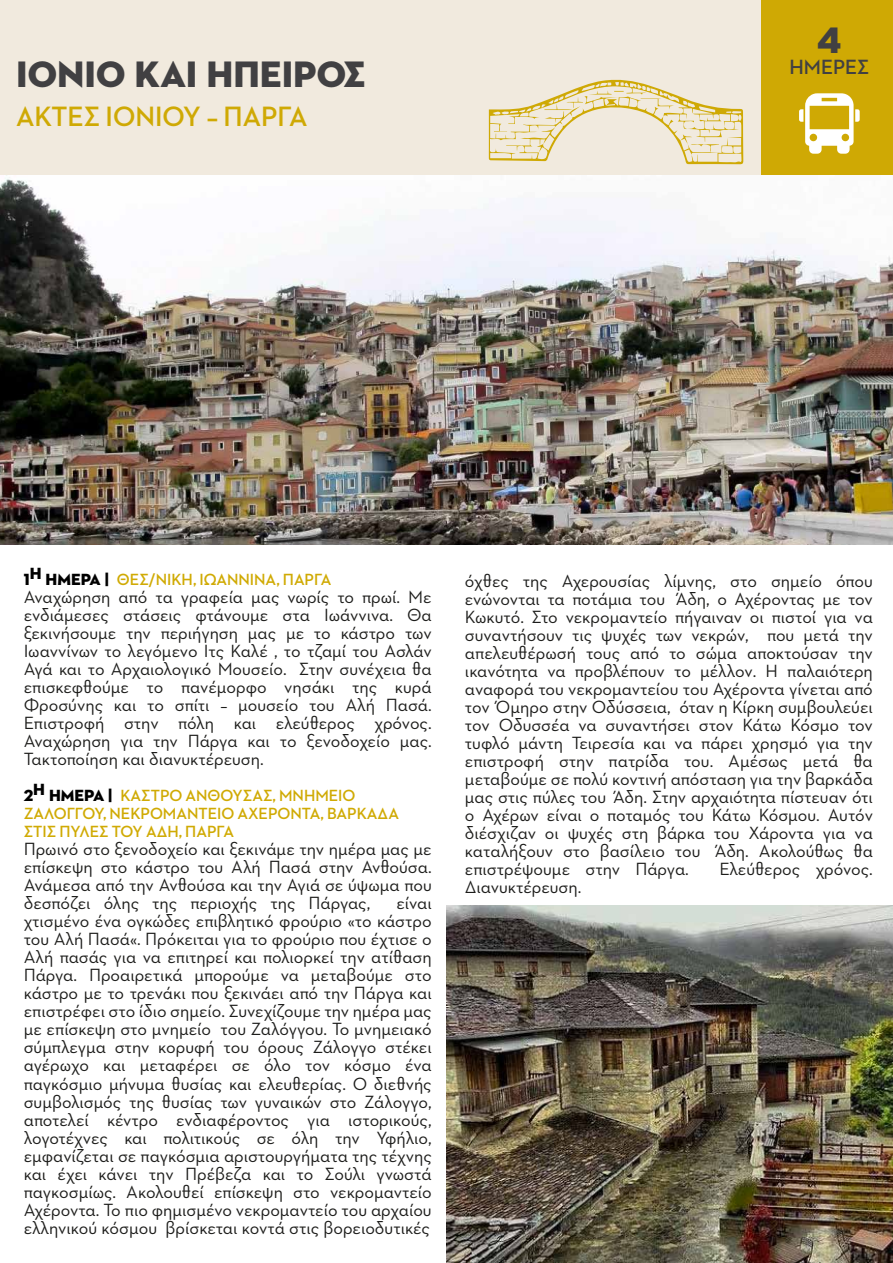
<style>
.page{position:relative;width:893px;height:1263px;background:#fff}
.page>*{position:absolute;margin:0;border:0;box-sizing:border-box;transform-origin:0 0}
.t1{font:37.5px "Neutraface Two Disp Greek Titl";color:#414042}
.t2{font:700 28.5px "Neutraface Two Disp Greek";color:#cfa904}
.t3{font:700 21px "Neutraface Two Disp Greek";color:#414042}
.t4{font:18px/18px "Neutraface Two Text Greek";letter-spacing:-.005em;color:#1d1d1b;text-align:justify}
.t5{font:700 16.5px/18px "Neutraface Two Disp Greek";color:#d0aa04}
.s1{font-family:"Neutraface Two Disp Greek Titl";font-weight:400;color:#000}
</style>
<div class="page">
<img style="left:0;top:175px;width:893px;height:369px">
<div style="left:0;top:0;width:893px;height:175px;background:#f1eade"></div>
<div style="left:761px;top:0;width:132px;height:175px;background:#cfa904"></div>
<svg style="left:799px;top:93px;width:61px;height:61px"></svg>
<img style="left:446px;top:905px;width:447px;height:358px">
<svg style="left:489px;top:79px;width:254px;height:85px"></svg>
<h1 class="t1" style="left:16px;top:51px;width:351px">ΙΟΝΙΟ ΚΑΙ ΗΠΕΙΡΟΣ</h1>
<h2 class="t2" style="left:16px;top:101px;width:293px">ΑΚΤΕΣ ΙΟΝΙΟΥ – ΠΑΡΓΑ</h2>
<h1 class="t1" style="left:817px;top:17px;width:26px">4</h1>
<p class="t3" style="left:789px;top:56px;width:81px">ΗΜΕΡΕΣ</p>
<p class="t5" style="left:24px;top:571px;width:309px"><span class="s1">1</span><sup>η</sup> <span class="s1">Ημέρα |</span> ΘΕΣ/ΝΙΚΗ, ΙΩΑΝΝΙΝΑ, ΠΑΡΓΑ</p>
<p class="t4" style="left:24px;top:588px;width:409px">Αναχώρηση από τα γραφεία μας νωρίς το πρωί. Με ενδιάμεσες στάσεις φτάνουμε στα Ιωάννινα. Θα ξεκινήσουμε την περιήγηση μας με το κάστρο των Ιωαννίνων το λεγόμενο Ιτς Καλέ , το τζαμί του Ασλάν Αγά και το Αρχαιολογικό Μουσείο. Στην συνέχεια θα επισκεφθούμε το πανέμορφο νησάκι της κυρά Φροσύνης και το σπίτι – μουσείο του Αλή Πασά.<br>Επιστροφή στην πόλη και ελεύθερος χρόνος.<br>Αναχώρηση για την Πάργα και το ξενοδοχείο μας.<br>Τακτοποίηση και διανυκτέρευση.</p>
<p class="t5" style="left:24px;top:787px;width:377px"><span class="s1">2</span><sup>η</sup> <span class="s1">Ημέρα |</span> ΚΑΣΤΡΟ ΑΝΘΟΥΣΑΣ, ΜΝΗΜΕΙΟ<br>ΖΑΛΟΓΓΟΥ, ΝΕΚΡΟΜΑΝΤΕΙΟ ΑΧΕΡΟΝΤΑ, ΒΑΡΚΑΔΑ<br>ΣΤΙΣ ΠΥΛΕΣ ΤΟΥ ΑΔΗ, ΠΑΡΓΑ</p>
<p class="t4" style="left:24px;top:840px;width:409px">Πρωινό στο ξενοδοχείο και ξεκινάμε την ημέρα μας με επίσκεψη στο κάστρο του Αλή Πασά στην Ανθούσα.<br>Ανάμεσα από την Ανθούσα και την Αγιά σε ύψωμα που δεσπόζει όλης της περιοχής της Πάργας,</p>
<p class="t4" style="left:24px;top:894px;width:410px;text-indent:373px">είναι χτισμένο ένα ογκώδες επιβλητικό φρούριο «το κάστρο του Αλή Πασά«. Πρόκειται για το φρούριο που έχτισε ο Αλή πασάς για να επιτηρεί και πολιορκεί την ατίθαση Πάργα. Προαιρετικά μπορούμε να μεταβούμε στο κάστρο με το τρενάκι που ξεκινάει από την Πάργα και επιστρέφει στο ίδιο σημείο. Συνεχίζουμε την ημέρα μας με επίσκεψη στο μνημείο του Ζαλόγγου. Το μνημειακό σύμπλεγμα στην κορυφή του όρους Ζάλογγο στέκει αγέρωχο και μεταφέρει σε όλο τον κόσμο ένα παγκόσμιο μήνυμα θυσίας και ελευθερίας. Ο διεθνής συμβολισμός της θυσίας των γυναικών στο Ζάλογγο, αποτελεί κέντρο ενδιαφέροντος για ιστορικούς, λογοτέχνες και πολιτικούς σε όλη την Υφήλιο, εμφανίζεται σε παγκόσμια αριστουργήματα της τέχνης και έχει κάνει την Πρέβεζα και το Σούλι γνωστά παγκοσμίως. Ακολουθεί επίσκεψη στο νεκρομαντείο Αχέροντα. Το πιο φημισμένο νεκρομαντείο του αρχαίου ελληνικού κόσμου βρίσκεται κοντά στις βορειοδυτικές</p>
<p class="t4" style="left:465px;top:571px;width:409px">όχθες της Αχερουσίας λίμνης, στο σημείο όπου ενώνονται τα ποτάμια του Άδη, ο Αχέροντας με τον Κωκυτό. Στο νεκρομαντείο πήγαιναν οι πιστοί για να συναντήσουν τις ψυχές των νεκρών, που μετά την απελευθέρωσή τους από το σώμα αποκτούσαν την ικανότητα να προβλέπουν το μέλλον. Η παλαιότερη αναφορά του νεκρομαντείου του Αχέροντα γίνεται από τον Όμηρο στην Οδύσσεια, όταν η Κίρκη συμβουλεύει τον Οδυσσέα να συναντήσει στον Κάτω Κόσμο τον τυφλό μάντη Τειρεσία και να πάρει χρησμό για την επιστροφή στην πατρίδα του. Αμέσως μετά θα μεταβούμε σε πολύ κοντινή απόσταση για την βαρκάδα μας στις πύλες του Άδη. Στην αρχαιότητα πίστευαν ότι ο Αχέρων είναι ο ποταμός του Κάτω Κόσμου. Αυτόν διέσχιζαν οι ψυχές στη βάρκα του Χάροντα για να καταλήξουν στο βασίλειο του Άδη. Ακολούθως θα επιστρέψουμε στην Πάργα.</p>
<p class="t4" style="left:720px;top:859px;width:155px">Ελεύθερος χρόνος.</p>
<p class="t4" style="left:465px;top:877px;width:118px">Διανυκτέρευση.</p>
</div>
